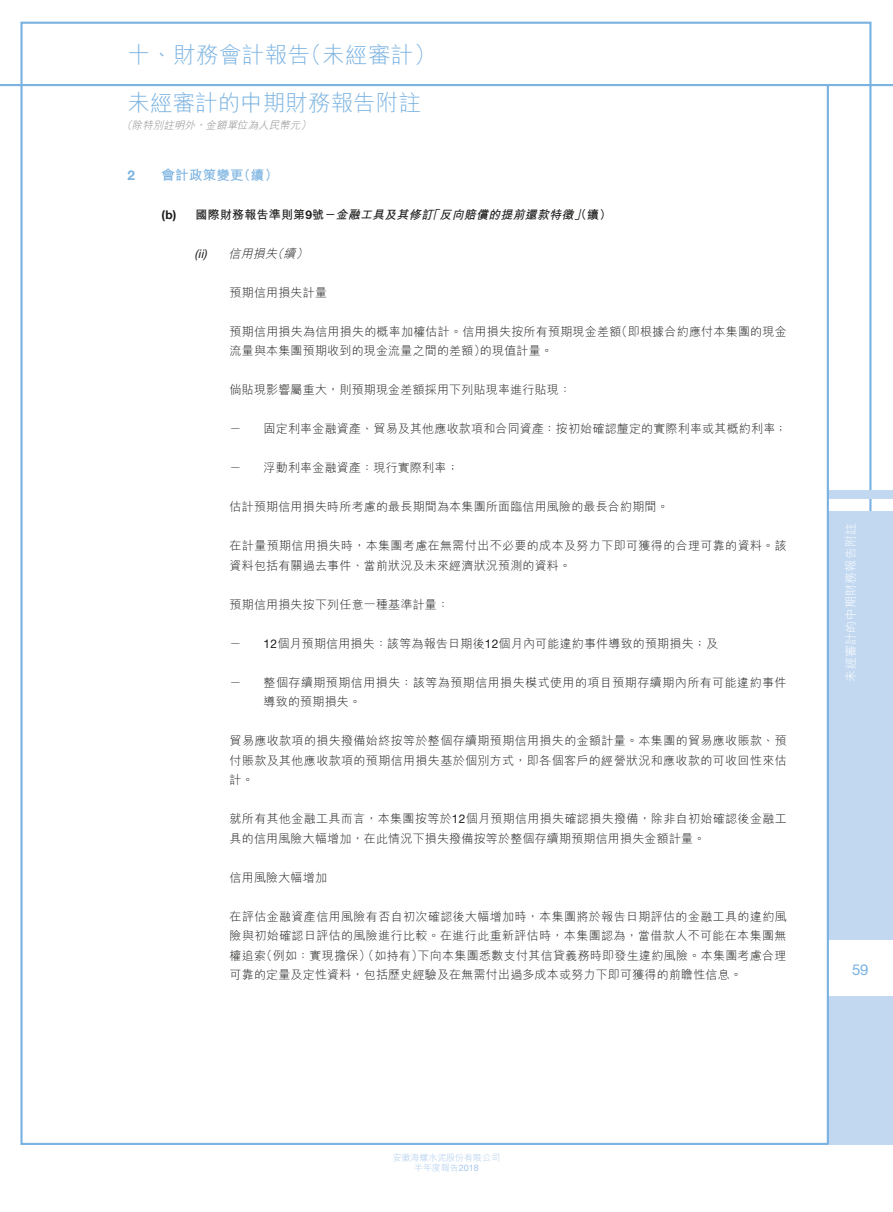
<style>
.page{position:relative;width:893px;height:1212px;background:#fff}
.page>*{position:absolute;margin:0;border:0;box-sizing:border-box;transform-origin:0 0}
.t1{font:300 22.5px "M Hei HK";letter-spacing:.005em;color:#7ab2e1}
.t2{font:15px "Helvetica Neue LT Std";color:#7ab2e1}
.t3{font:700 13.5px "M Hei HK";letter-spacing:.015em;color:#7ab2e1}
.t4{font:700 13.5px "Helvetica Neue LT Std";color:#7ab2e1}
.t5{font:300 12px/19.5px "M Hei HK";letter-spacing:.015em;color:#1c1c1b}
.t6{font:300 12px/19.5px "M Hei HK";letter-spacing:.035em;color:#1c1c1b}
.t7{font:300 12px/19.5px "M Hei HK";letter-spacing:.04em;color:#1c1c1b}
.t8{font:italic 700 12px "M Hei HK";color:#1c1c1b}
.t9{font:300 12px "M Hei HK";letter-spacing:.015em;color:#fff}
.t10{font:italic 300 12px "M Hei HK";color:#1c1c1b}
.t11{font:italic 12px "Helvetica Neue LT Std";color:#1c1c1b}
.t12{font:italic 300 10.5px "M Hei HK";color:#878787}
.t13{font:300 9px/10.8px "M Hei HK";letter-spacing:-.005em;color:#a7c8eb;text-align:center}
.s1{font-family:"Helvetica Neue LT Std";font-style:normal}
.s2{font-style:normal}
.s3{font-family:"Helvetica Neue LT Std";font-weight:400}
</style>
<div class="page">
<div style="left:828px;top:511px;width:65px;height:634px;background:#c2d8f1"></div>
<div style="left:828px;top:490px;width:65px;height:9px;background:#c2d8f1"></div>
<hr style="left:0;top:84px;width:893px;height:2px;background:#7ab2e1">
<div style="left:828px;top:941px;width:65px;height:55px;background:#fff"></div>
<hr style="left:827px;top:86px;width:2px;height:1058px;background:#7ab2e1">
<h1 class="t1" style="left:128px;top:39px;width:310px">十、財務會計報告（未經審計）</h1>
<h1 class="t1" style="left:128px;top:87px;width:295px">未經審計的中期財務報告附註</h1>
<p class="t12" style="left:121px;top:117px;width:194px">（除特別註明外，金額單位為人民幣元）</p>
<p class="t4" style="left:128px;top:167px;width:9px">2</p>
<p class="t3" style="left:162px;top:165px;width:118px">會計政策變更（續）</p>
<p class="t8" style="left:162px;top:206px;width:451px"><span class="s1">( b )</span> <span class="s2">國際財務報告準則第</span> <span class="s1">9</span> <span class="s2">號－</span>金融工具及其修訂「反向賠償的提前還款特徵」<span class="s2">（續）</span></p>
<p class="t11" style="left:195px;top:246px;width:14px">(ii)</p>
<p class="t10" style="left:229px;top:245px;width:84px">信用損失（續）</p>
<p class="t5" style="left:230px;top:282px;width:99px">預期信用損失計量</p>
<p class="t5" style="left:230px;top:321px;width:559px">預期信用損失為信用損失的概率加權估計。信用損失按所有預期現金差額（即根據合約應付本集團的現金流量與本集團預期收到的現金流量之間的差額）的現值計量。</p>
<p class="t5" style="left:230px;top:380px;width:343px">倘貼現影響屬重大，則預期現金差額採用下列貼現率進行貼現：</p>
<p class="t5" style="left:230px;top:419px;width:13px">－</p>
<p class="t5" style="left:264px;top:419px;width:525px">固定利率金融資產、貿易及其他應收款項和合同資產：按初始確認釐定的實際利率或其概約利率；</p>
<p class="t5" style="left:230px;top:458px;width:13px">－</p>
<p class="t5" style="left:264px;top:458px;width:197px">浮動利率金融資產：現行實際利率；</p>
<p class="t5" style="left:230px;top:497px;width:441px">估計預期信用損失時所考慮的最長期間為本集團所面臨信用風險的最長合約期間。</p>
<p class="t6" style="left:230px;top:536px;width:559px">在計量預期信用損失時，本集團考慮在無需付出不必要的成本及努力下即可獲得的合理可靠的資料。該資料包括有關過去事件、當前狀況及未來經濟狀況預測的資料。</p>
<p class="t5" style="left:230px;top:594px;width:221px">預期信用損失按下列任意一種基準計量：</p>
<p class="t5" style="left:230px;top:633px;width:13px">－</p>
<p class="t5" style="left:264px;top:633px;width:456px"><span class="s3">12</span>個月預期信用損失：該等為報告日期後<span class="s3">12</span>個月內可能違約事件導致的預期損失；及</p>
<p class="t5" style="left:230px;top:672px;width:13px">－</p>
<p class="t7" style="left:264px;top:672px;width:524px">整個存續期預期信用損失：該等為預期信用損失模式使用的項目預期存續期內所有可能違約事件導致的預期損失。</p>
<p class="t5" style="left:230px;top:731px;width:559px;text-align:justify">貿易應收款項的損失撥備始終按等於整個存續期預期信用損失的金額計量。本集團的貿易應收賬款、預付賬款及其他應收款項的預期信用損失基於個別方式，即各個客戶的經營狀況和應收款的可收回性來估計。</p>
<p class="t5" style="left:230px;top:809px;width:559px">就所有其他金融工具而言，本集團按等於<span class="s3">12</span>個月預期信用損失確認損失撥備，除非自初始確認後金融工具的信用風險大幅增加，在此情況下損失撥備按等於整個存續期預期信用損失金額計量。</p>
<p class="t5" style="left:230px;top:867px;width:99px">信用風險大幅增加</p>
<p class="t5" style="left:230px;top:906px;width:559px;text-align:justify">在評估金融資產信用風險有否自初次確認後大幅增加時，本集團將於報告日期評估的金融工具的違約風險與初始確認日評估的風險進行比較。在進行此重新評估時，本集團認為，當借款人不可能在本集團無權追索（例如：實現擔保）（如持有）下向本集團悉數支付其信貸義務時即發生違約風險。本集團考慮合理可靠的定量及定性資料，包括歷史經驗及在無需付出過多成本或努力下即可獲得的前瞻性信息。</p>
<p class="t9" style="left:842px;top:681px;width:160px;rotate:-90deg">未經審計的中期財務報告附註</p>
<p class="t2" style="left:852px;top:960px;width:18px">59</p>
<p class="t13" style="left:393px;top:1151px;width:109px">安徽海螺水泥股份有限公司半年度報告<span class="s3">2018</span></p>
</div>
